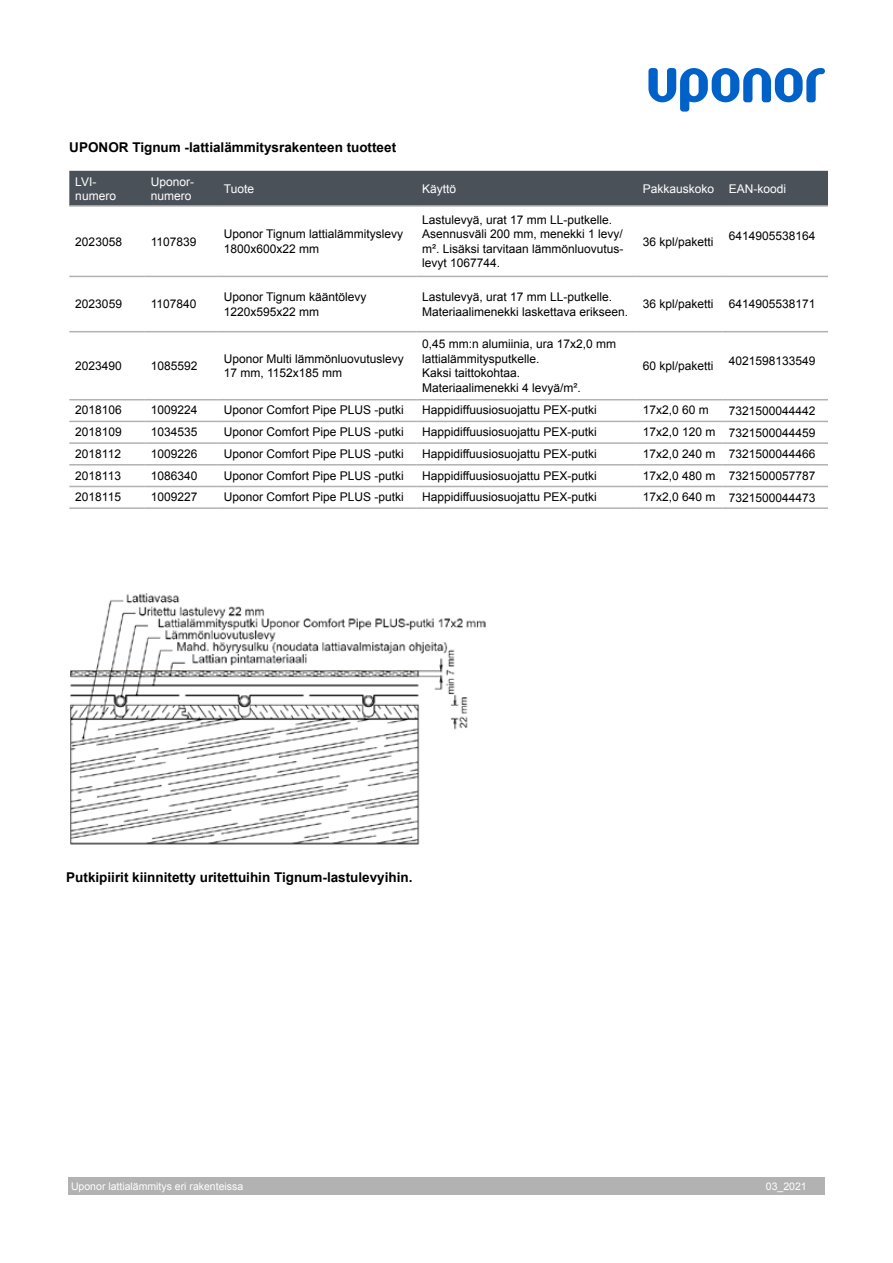
<style>
.page{position:relative;width:893px;height:1263px;background:#fff}
.page>*{position:absolute;margin:0;border:0;box-sizing:border-box;transform-origin:0 0}
.t1{font:700 13.5px "Arial";color:#000}
.t2{font:12px/14.4px "Arial";color:#000}
.t3{font:12px/14.4px "Arial";color:#fff}
.t4{font:10.5px "Arial";color:#fff}
</style>
<div class="page">
<svg style="left:648px;top:68px;width:177px;height:44px"></svg>
<div style="left:68px;top:1178px;width:757px;height:17px;background:#b3b2b2"></div>
<img style="left:71px;top:593px;width:415px;height:252px">
<div style="left:69px;top:171px;width:759px;height:34px;background:#4b5159"></div>
<hr style="left:69px;top:205px;width:76px;height:2px;background:#b3b2b2">
<hr style="left:145px;top:205px;width:73px;height:2px;background:#b3b2b2">
<hr style="left:218px;top:205px;width:198px;height:2px;background:#b3b2b2">
<hr style="left:416px;top:205px;width:221px;height:2px;background:#b3b2b2">
<hr style="left:637px;top:205px;width:86px;height:2px;background:#b3b2b2">
<hr style="left:723px;top:205px;width:105px;height:2px;background:#b3b2b2">
<hr style="left:69px;top:276px;width:76px;height:1px;background:#b3b2b2">
<hr style="left:145px;top:276px;width:73px;height:1px;background:#b3b2b2">
<hr style="left:218px;top:276px;width:198px;height:1px;background:#b3b2b2">
<hr style="left:416px;top:276px;width:221px;height:1px;background:#b3b2b2">
<hr style="left:637px;top:276px;width:86px;height:1px;background:#b3b2b2">
<hr style="left:723px;top:276px;width:105px;height:1px;background:#b3b2b2">
<hr style="left:69px;top:331px;width:76px;height:1px;background:#b3b2b2">
<hr style="left:145px;top:331px;width:73px;height:1px;background:#b3b2b2">
<hr style="left:218px;top:331px;width:198px;height:1px;background:#b3b2b2">
<hr style="left:416px;top:331px;width:221px;height:1px;background:#b3b2b2">
<hr style="left:637px;top:331px;width:86px;height:1px;background:#b3b2b2">
<hr style="left:723px;top:331px;width:105px;height:1px;background:#b3b2b2">
<hr style="left:69px;top:399px;width:76px;height:1px;background:#b3b2b2">
<hr style="left:145px;top:399px;width:73px;height:1px;background:#b3b2b2">
<hr style="left:69px;top:421px;width:76px;height:1px;background:#b3b2b2">
<hr style="left:145px;top:421px;width:73px;height:1px;background:#b3b2b2">
<hr style="left:218px;top:421px;width:198px;height:1px;background:#b3b2b2">
<hr style="left:416px;top:421px;width:221px;height:1px;background:#b3b2b2">
<hr style="left:637px;top:421px;width:86px;height:1px;background:#b3b2b2">
<hr style="left:723px;top:421px;width:105px;height:1px;background:#b3b2b2">
<hr style="left:69px;top:442px;width:76px;height:2px;background:#b3b2b2">
<hr style="left:145px;top:442px;width:73px;height:2px;background:#b3b2b2">
<hr style="left:218px;top:442px;width:198px;height:2px;background:#b3b2b2">
<hr style="left:416px;top:442px;width:221px;height:2px;background:#b3b2b2">
<hr style="left:637px;top:442px;width:86px;height:2px;background:#b3b2b2">
<hr style="left:723px;top:442px;width:105px;height:2px;background:#b3b2b2">
<hr style="left:69px;top:464px;width:76px;height:1px;background:#b3b2b2">
<hr style="left:145px;top:464px;width:73px;height:1px;background:#b3b2b2">
<hr style="left:69px;top:486px;width:76px;height:1px;background:#b3b2b2">
<hr style="left:145px;top:486px;width:73px;height:1px;background:#b3b2b2">
<hr style="left:69px;top:507px;width:76px;height:2px;background:#b3b2b2">
<hr style="left:145px;top:507px;width:73px;height:2px;background:#b3b2b2">
<hr style="left:218px;top:399px;width:198px;height:1px;background:#b3b2b2">
<hr style="left:416px;top:399px;width:221px;height:1px;background:#b3b2b2">
<hr style="left:637px;top:399px;width:86px;height:1px;background:#b3b2b2">
<hr style="left:723px;top:399px;width:105px;height:1px;background:#b3b2b2">
<hr style="left:218px;top:464px;width:198px;height:1px;background:#b3b2b2">
<hr style="left:416px;top:464px;width:221px;height:1px;background:#b3b2b2">
<hr style="left:637px;top:464px;width:86px;height:1px;background:#b3b2b2">
<hr style="left:723px;top:464px;width:105px;height:1px;background:#b3b2b2">
<hr style="left:218px;top:486px;width:198px;height:1px;background:#b3b2b2">
<hr style="left:416px;top:486px;width:221px;height:1px;background:#b3b2b2">
<hr style="left:637px;top:486px;width:86px;height:1px;background:#b3b2b2">
<hr style="left:723px;top:486px;width:105px;height:1px;background:#b3b2b2">
<hr style="left:218px;top:507px;width:198px;height:2px;background:#b3b2b2">
<hr style="left:416px;top:507px;width:221px;height:2px;background:#b3b2b2">
<hr style="left:637px;top:507px;width:86px;height:2px;background:#b3b2b2">
<hr style="left:723px;top:507px;width:105px;height:2px;background:#b3b2b2">
<p class="t1" style="left:69px;top:138px;width:328px">UPONOR Tignum -lattialämmitysrakenteen tuotteet</p>
<p class="t3" style="left:75px;top:174px;width:42px">LVI&shy;numero</p>
<p class="t3" style="left:151px;top:174px;width:45px">Uponor&shy;numero</p>
<p class="t3" style="left:224px;top:181px;width:32px">Tuote</p>
<p class="t3" style="left:422px;top:181px;width:36px">Käyttö</p>
<p class="t3" style="left:643px;top:181px;width:145px">Pakkauskoko EAN-koodi</p>
<p class="t2" style="left:75px;top:234px;width:48px">2023058</p>
<p class="t2" style="left:151px;top:234px;width:47px">1107839</p>
<p class="t2" style="left:224px;top:227px;width:181px">Uponor Tignum lattialämmityslevy<br>1800x600x22 mm</p>
<p class="t2" style="left:422px;top:213px;width:203px">Lastulevyä, urat 17 mm LL-putkelle.<br>Asennusväli 200 mm, menekki 1 levy/ m². Lisäksi tarvitaan lämmönluovutus&shy;levyt 1067744.</p>
<p class="t2" style="left:729px;top:229px;width:88px">6414905538164</p>
<p class="t2" style="left:643px;top:234px;width:72px">36 kpl/paketti</p>
<p class="t2" style="left:75px;top:297px;width:48px">2023059</p>
<p class="t2" style="left:151px;top:297px;width:47px">1107840</p>
<p class="t2" style="left:224px;top:290px;width:144px">Uponor Tignum kääntölevy<br>1220x595x22 mm</p>
<p class="t2" style="left:422px;top:290px;width:208px">Lastulevyä, urat 17 mm LL-putkelle.<br>Materiaalimenekki laskettava erikseen.</p>
<p class="t2" style="left:643px;top:297px;width:72px">36 kpl/paketti</p>
<p class="t2" style="left:729px;top:297px;width:88px">6414905538171</p>
<p class="t2" style="left:75px;top:359px;width:48px">2023490</p>
<p class="t2" style="left:151px;top:359px;width:48px">1085592</p>
<p class="t2" style="left:224px;top:352px;width:182px">Uponor Multi lämmönluovutuslevy<br>17 mm, 1152x185 mm</p>
<p class="t2" style="left:422px;top:337px;width:196px">0,45 mm:n alumiinia, ura 17x2,0 mm lattialämmitysputkelle.<br>Kaksi taittokohtaa.<br>Materiaalimenekki 4 levyä/m².</p>
<p class="t2" style="left:643px;top:359px;width:72px">60 kpl/paketti</p>
<p class="t2" style="left:729px;top:354px;width:88px">4021598133549</p>
<p class="t2" style="left:75px;top:403px;width:48px">2018106</p>
<p class="t2" style="left:151px;top:403px;width:48px">1009224</p>
<p class="t2" style="left:224px;top:403px;width:182px">Uponor Comfort Pipe PLUS -putki</p>
<p class="t2" style="left:422px;top:403px;width:176px">Happidiffuusiosuojattu PEX-putki</p>
<p class="t2" style="left:643px;top:403px;width:68px">17x2,0 60 m</p>
<p class="t2" style="left:729px;top:404px;width:88px">7321500044442</p>
<p class="t2" style="left:75px;top:425px;width:48px">2018109</p>
<p class="t2" style="left:151px;top:425px;width:48px">1034535</p>
<p class="t2" style="left:224px;top:425px;width:182px">Uponor Comfort Pipe PLUS -putki</p>
<p class="t2" style="left:422px;top:425px;width:176px">Happidiffuusiosuojattu PEX-putki</p>
<p class="t2" style="left:643px;top:425px;width:174px">17x2,0 120 m 7321500044459</p>
<p class="t2" style="left:75px;top:447px;width:47px">2018112</p>
<p class="t2" style="left:151px;top:447px;width:48px">1009226</p>
<p class="t2" style="left:224px;top:447px;width:182px">Uponor Comfort Pipe PLUS -putki</p>
<p class="t2" style="left:422px;top:447px;width:176px">Happidiffuusiosuojattu PEX-putki</p>
<p class="t2" style="left:643px;top:447px;width:174px">17x2,0 240 m 7321500044466</p>
<p class="t2" style="left:75px;top:468px;width:47px">2018113</p>
<p class="t2" style="left:151px;top:468px;width:48px">1086340</p>
<p class="t2" style="left:224px;top:468px;width:182px">Uponor Comfort Pipe PLUS -putki</p>
<p class="t2" style="left:422px;top:468px;width:176px">Happidiffuusiosuojattu PEX-putki</p>
<p class="t2" style="left:643px;top:469px;width:174px">17x2,0 480 m 7321500057787</p>
<p class="t2" style="left:75px;top:490px;width:47px">2018115</p>
<p class="t2" style="left:151px;top:490px;width:48px">1009227</p>
<p class="t2" style="left:224px;top:490px;width:182px">Uponor Comfort Pipe PLUS -putki</p>
<p class="t2" style="left:422px;top:490px;width:176px">Happidiffuusiosuojattu PEX-putki</p>
<p class="t2" style="left:643px;top:490px;width:174px">17x2,0 640 m 7321500044473</p>
<p class="t1" style="left:66px;top:868px;width:348px">Putkipiirit kiinnitetty uritettuihin Tignum-lastulevyihin.</p>
<p class="t4" style="left:71px;top:1180px;width:174px">Uponor lattialämmitys eri rakenteissa</p>
<p class="t4" style="left:766px;top:1180px;width:42px">03_2021</p>
</div>
